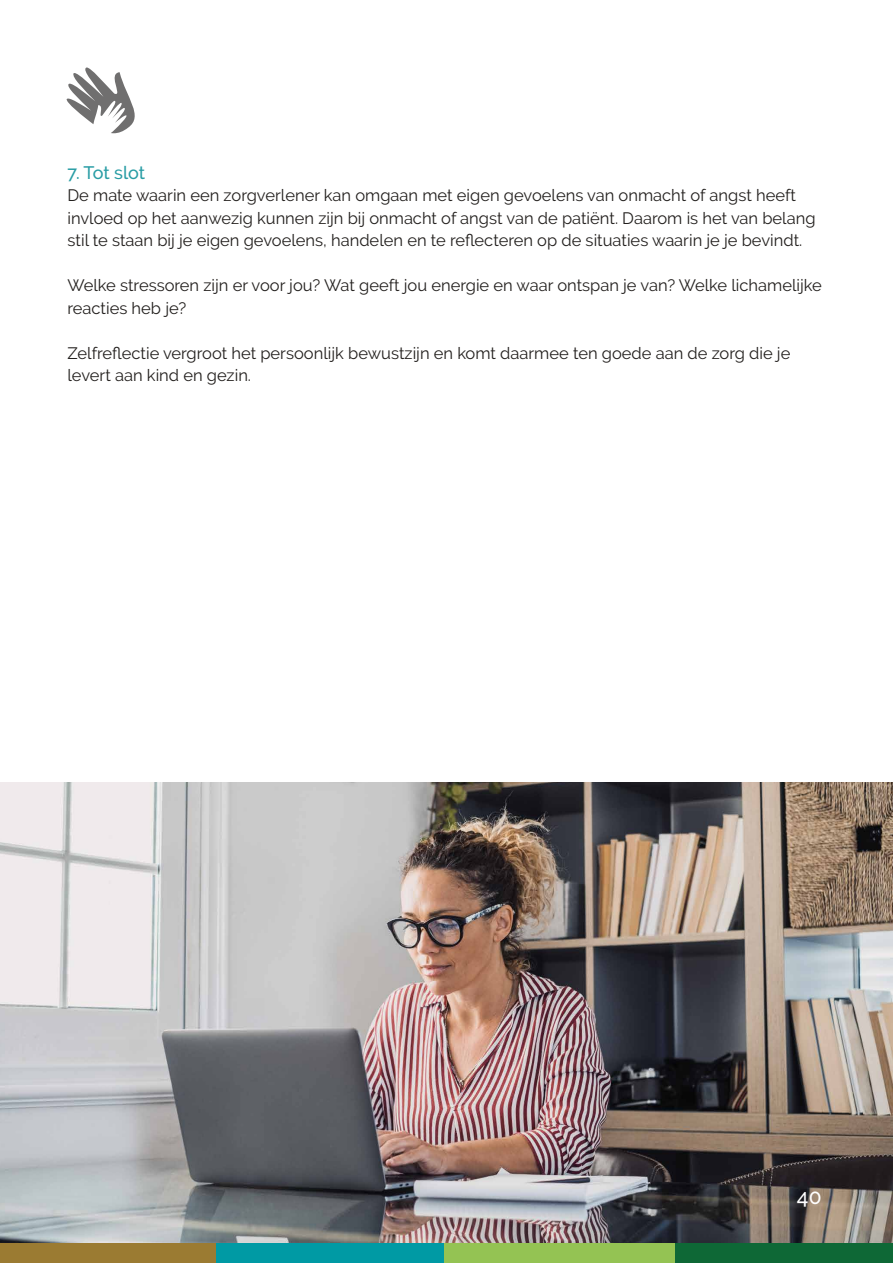
<style>
.page{position:relative;width:893px;height:1263px;background:#fff}
.page>*{position:absolute;margin:0;border:0;box-sizing:border-box;transform-origin:0 0}
.t1{font:500 21px "Raleway";color:#fff}
.t2{font:500 18px "Raleway";letter-spacing:-.01em;color:#299da5}
.t3{font:16.5px/22.5px "Raleway";color:#221f1d}
</style>
<div class="page">
<div style="left:0;top:1242px;width:216px;height:21px;background:#9b7b32"></div>
<div style="left:216px;top:1242px;width:228px;height:21px;background:#009aa4"></div>
<div style="left:444px;top:1242px;width:231px;height:21px;background:#94c353"></div>
<div style="left:675px;top:1242px;width:218px;height:21px;background:#0e6836"></div>
<svg style="left:66px;top:68px;width:69px;height:65px"></svg>
<img style="left:0;top:782px;width:893px;height:460px">
<p class="t2" style="left:68px;top:162px;width:79px">7. Tot slot</p>
<p class="t3" style="left:68px;top:184px;width:750px">De mate waarin een zorgverlener kan omgaan met eigen gevoelens van onmacht of angst heeft invloed op het aanwezig kunnen zijn bij onmacht of angst van de patiënt. Daarom is het van belang stil te staan bij je eigen gevoelens, handelen en te reflecteren op de situaties waarin je je bevindt.</p>
<p class="t3" style="left:68px;top:274px;width:756px">Welke stressoren zijn er voor jou? Wat geeft jou energie en waar ontspan je van? Welke lichamelijke reacties heb je?</p>
<p class="t3" style="left:68px;top:341px;width:724px">Zelfreflectie vergroot het persoonlijk bewustzijn en komt daarmee ten goede aan de zorg die je levert aan kind en gezin.</p>
<p class="t1" style="left:797px;top:1184px;width:26px">40</p>
</div>
